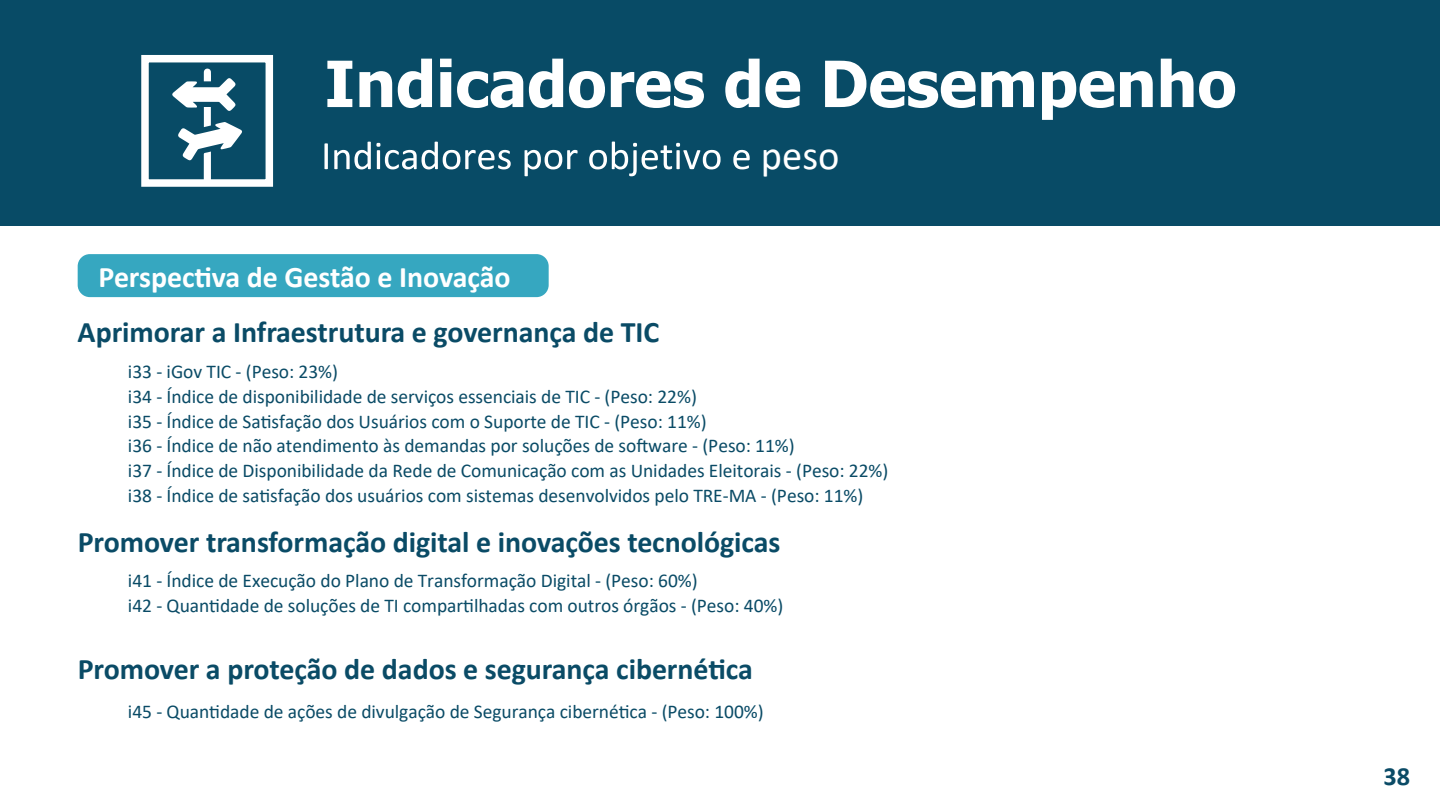
<style>
.page{position:relative;width:1440px;height:810px;background:#fff}
.page>*{position:absolute;margin:0;border:0;box-sizing:border-box;transform-origin:0 0}
.t1{font:700 63.75px "Tahoma";color:#fff}
.t2{font:40.5px "Calibri";color:#fff}
.t3{font:700 29.92px "Calibri";letter-spacing:-.005em;color:#0a4b66}
.t4{font:700 29.92px "Calibri";letter-spacing:-.005em;color:#fff}
.t5{font:700 26.25px "Calibri";color:#0b4b66}
.t6{font:19.5px/24.8px "Calibri";letter-spacing:-.005em;color:#0a4b66}
</style>
<div class="page">
<div style="left:0;top:0;width:1440px;height:226px;background:#084b66"></div>
<div style="left:141px;top:55px;width:132px;height:132px;border:8px solid #fff"></div>
<svg style="left:172px;top:69px;width:71px;height:115px"></svg>
<div style="left:78px;top:254px;width:471px;height:43px;background:#36a7c0;border-radius:12px"></div>
<svg style="left:324px;top:142px;width:426px;height:34px"></svg>
<h1 class="t1" style="left:324px;top:39px;width:914px">Indicadores de Desempenho</h1>
<h2 class="t2" style="left:761px;top:128px;width:80px">peso</h2>
<h3 class="t4" style="left:99px;top:256px;width:413px">Perspectiva de Gestão e Inovação</h3>
<h3 class="t3" style="left:78px;top:311px;width:583px">Aprimorar a Infraestrutura e governança de TIC</h3>
<p class="t6" style="left:128px;top:359px;width:762px">i33 - iGov TIC - (Peso: 23%)<br>i34 - Índice de disponibilidade de serviços essenciais de TIC - (Peso: 22%)<br>i35 - Índice de Satisfação dos Usuários com o Suporte de TIC - (Peso: 11%)<br>i36 - Índice de não atendimento às demandas por soluções de software - (Peso: 11%)<br>i37 - Índice de Disponibilidade da Rede de Comunicação com as Unidades Eleitorais - (Peso: 22%) i38 - Índice de satisfação dos usuários com sistemas desenvolvidos pelo TRE-MA - (Peso: 11%)</p>
<h3 class="t3" style="left:78px;top:521px;width:704px">Promover transformação digital e inovações tecnológicas</h3>
<p class="t6" style="left:128px;top:568px;width:657px">i41 - Índice de Execução do Plano de Transformação Digital - (Peso: 60%)<br>i42 - Quantidade de soluções de TI compartilhadas com outros órgãos - (Peso: 40%)</p>
<h3 class="t3" style="left:78px;top:648px;width:677px">Promover a proteção de dados e segurança cibernética</h3>
<p class="t6" style="left:128px;top:699px;width:637px">i45 - Quantidade de ações de divulgação de Segurança cibernética - (Peso: 100%)</p>
<h3 class="t5" style="left:1383px;top:758px;width:28px">38</h3>
</div>
